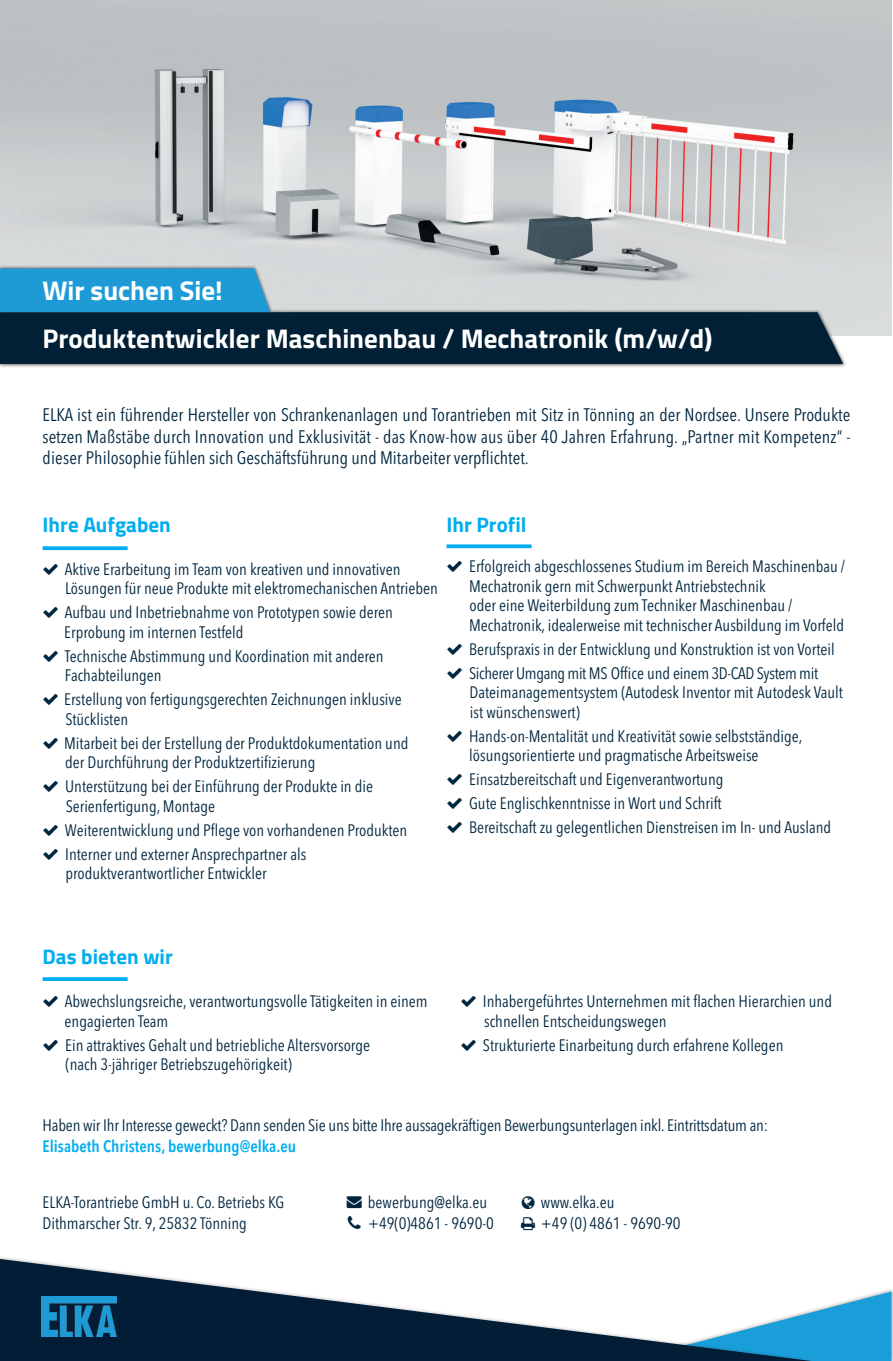
<style>
.page{position:relative;width:893px;height:1361px;background:#fff}
.page>*{position:absolute;margin:0;border:0;box-sizing:border-box;transform-origin:0 0}
.t1{font:700 27px "Titillium Web";color:#fff}
.t2{font:700 21px "Titillium Web";color:#00aeef}
.t3{font:condensed 18px/21.6px "Avenir Next LT Pro";color:#00263f;text-align:justify}
.t4{font:condensed 16.5px/19.5px "Avenir Next LT Pro";color:#00263f}
.t5{font:600 condensed 16.5px "Avenir Next LT Pro";color:#00aeef}
</style>
<div class="page">
<img style="left:0;top:0;width:892px;height:336px">
<svg style="left:814px;top:1291px;width:77px;height:70px;background:#3babdd"></svg>
<svg style="left:0;top:1259px;width:811px;height:102px"></svg>
<img style="left:42px;top:1296px;width:75px;height:40px">
<div style="left:0;top:309px;width:846px;height:58px;background:#231f20;opacity:.75"></div>
<div style="left:0;top:265px;width:273px;height:50px;background:#231f20;opacity:.75"></div>
<svg style="left:0;top:268px;width:843px;height:96px;background:#496b80"></svg>
<svg style="left:43px;top:546px;width:85px;height:4px"></svg>
<svg style="left:447px;top:544px;width:85px;height:4px"></svg>
<svg style="left:43px;top:977px;width:85px;height:4px"></svg>
<h1 class="t1" style="left:43px;top:270px;width:182px">Wir suchen Sie!</h1>
<h1 class="t1" style="left:43px;top:318px;width:671px">Produktentwickler Maschinenbau / Mechatronik (m/w/d)</h1>
<p class="t3" style="left:43px;top:404px;width:809px">ELKA ist ein führender Hersteller von Schrankenanlagen und Torantrieben mit Sitz in Tönning an der Nordsee. Unsere Produkte setzen Maßstäbe durch Innovation und Exklusivität - das Know-how aus über 40 Jahren Erfahrung. „Partner mit Kompetenz“ - dieser Philosophie fühlen sich Geschäftsführung und Mitarbeiter verpflichtet.</p>
<p class="t2" style="left:43px;top:508px;width:130px">Ihre Aufgaben</p>
<p class="t4" style="left:65px;top:559px;width:374px">Aktive Erarbeitung im Team von kreativen und innovativen<br>Lösungen für neue Produkte mit elektromechanischen Antrieben</p>
<p class="t4" style="left:64px;top:602px;width:330px">Aufbau und Inbetriebnahme von Prototypen sowie deren<br>Erprobung im internen Testfeld</p>
<p class="t4" style="left:65px;top:646px;width:320px">Technische Abstimmung und Koordination mit anderen<br>Fachabteilungen</p>
<p class="t4" style="left:64px;top:689px;width:339px">Erstellung von fertigungsgerechten Zeichnungen inklusive<br>Stücklisten</p>
<p class="t4" style="left:64px;top:733px;width:346px">Mitarbeit bei der Erstellung der Produktdokumentation und der Durchführung der Produktzertifizierung</p>
<p class="t4" style="left:65px;top:776px;width:309px">Unterstützung bei der Einführung der Produkte in die<br>Serienfertigung, Montage</p>
<p class="t4" style="left:65px;top:818px;width:344px;line-height:24px">Weiterentwicklung und Pflege von vorhandenen Produkten<br>Interner und externer Ansprechpartner als</p>
<p class="t4" style="left:65px;top:863px;width:203px">produktverantwortlicher Entwickler</p>
<p class="t2" style="left:447px;top:508px;width:81px">Ihr Profil</p>
<p class="t4" style="left:469px;top:556px;width:377px">Erfolgreich abgeschlossenes Studium im Bereich Maschinenbau / Mechatronik gern mit Schwerpunkt Antriebstechnik<br>oder eine Weiterbildung zum Techniker Maschinenbau / Mechatronik, idealerweise mit technischer Ausbildung im Vorfeld</p>
<p class="t4" style="left:469px;top:637px;width:367px;line-height:24px">Berufspraxis in der Entwicklung und Konstruktion ist von Vorteil<br>Sicherer Umgang mit MS Office und einem 3D-CAD System mit</p>
<p class="t4" style="left:470px;top:682px;width:375px">Dateimanagementsystem (Autodesk Inventor mit Autodesk Vault ist wünschenswert)</p>
<p class="t4" style="left:469px;top:726px;width:335px">Hands-on-Mentalität und Kreativität sowie selbstständige, lösungsorientierte und pragmatische Arbeitsweise</p>
<p class="t4" style="left:469px;top:767px;width:363px;line-height:24px">Einsatzbereitschaft und Eigenverantwortung<br>Gute Englischkenntnisse in Wort und Schrift<br>Bereitschaft zu gelegentlichen Dienstreisen im In- und Ausland</p>
<p class="t2" style="left:43px;top:940px;width:132px">Das bieten wir</p>
<p class="t4" style="left:65px;top:991px;width:365px">Abwechslungsreiche, verantwortungsvolle Tätigkeiten in einem engagierten Team</p>
<p class="t4" style="left:65px;top:1035px;width:306px">Ein attraktives Gehalt und betriebliche Altersvorsorge (nach 3-jähriger Betriebszugehörigkeit)</p>
<p class="t4" style="left:483px;top:991px;width:351px">Inhabergeführtes Unternehmen mit flachen Hierarchien und schnellen Entscheidungswegen</p>
<p class="t4" style="left:483px;top:1035px;width:302px">Strukturierte Einarbeitung durch erfahrene Kollegen</p>
<p class="t4" style="left:43px;top:1115px;width:727px">Haben wir Ihr Interesse geweckt? Dann senden Sie uns bitte Ihre aussagekräftigen Bewerbungsunterlagen inkl. Eintrittsdatum an:</p>
<p class="t5" style="left:43px;top:1136px;width:255px">Elisabeth Christens, bewerbung@elka.eu</p>
<p class="t4" style="left:43px;top:1191px;width:243px;line-height:21px">ELKA-Torantriebe GmbH u. Co. Betriebs KG<br>Dithmarscher Str. 9, 25832 Tönning</p>
<p class="t4" style="left:368px;top:1191px;width:127px;line-height:21px;text-indent:-21px">→ bewerbung@elka.eu +49(0)4861 - 9690-0</p>
<p class="t4" style="left:541px;top:1191px;width:141px;line-height:21px">www.elka.eu<br>+49 (0) 4861 - 9690-90</p>
</div>
